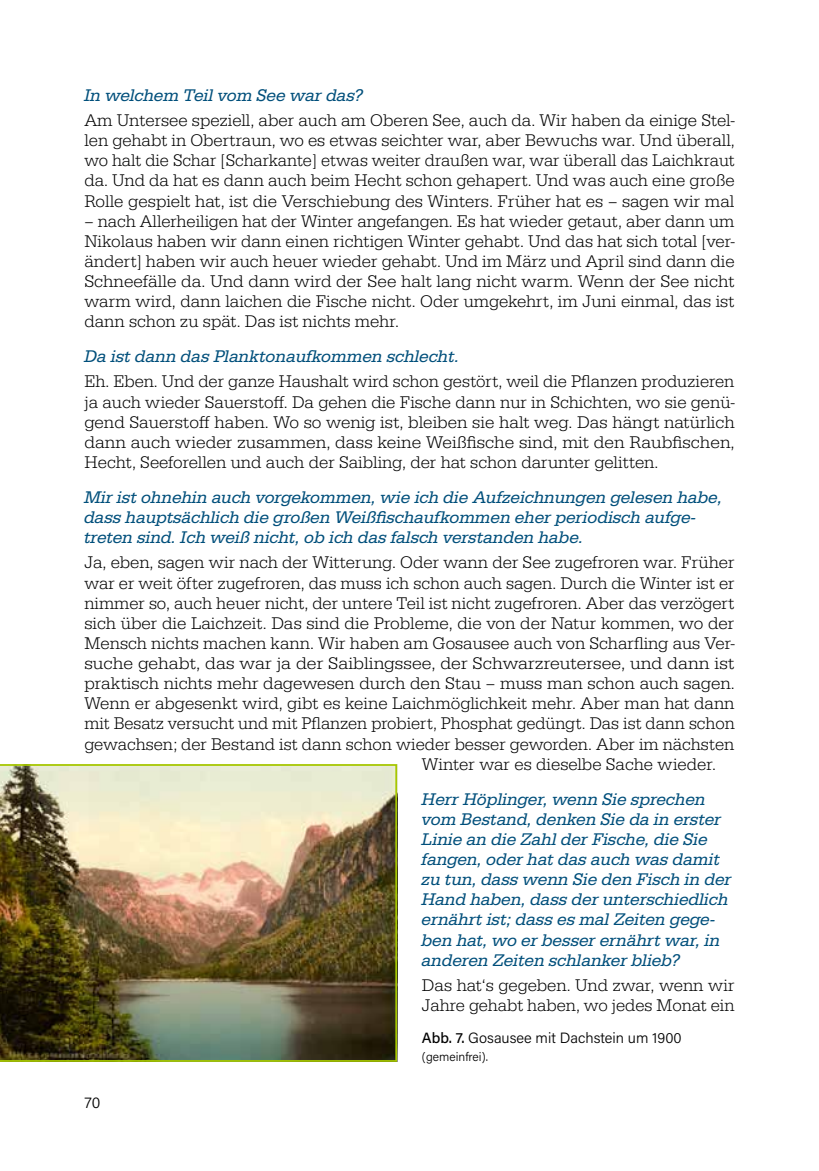
<style>
.page{position:relative;width:819px;height:1171px;background:#fff}
.page>*{position:absolute;margin:0;border:0;box-sizing:border-box;transform-origin:0 0}
.t1{font:300 17.5px/20.1px "Serifa";color:#000;text-align:justify}
.t2{font:italic 17.5px/20.1px "Serifa";color:#004f7b}
.t3{font:300 17.5px "Serifa";color:#000;scale:1.05 1}
.t4{font:300 15.75px "Acumin Pro";color:#000}
.t5{font:300 14.88px "Acumin Pro";color:#000}
.t6{font:300 12.25px "Acumin Pro";color:#000}
.s1{font-weight:500}
</style>
<div class="page">
<img style="left:0;top:764px;width:397px;height:298px">
<p class="t2" style="left:84px;top:85px;width:280px">In welchem Teil vom See war das?</p>
<p class="t1" style="left:84px;top:110px;width:651px">Am Untersee speziell, aber auch am Oberen See, auch da. Wir haben da einige Stel&shy;len gehabt in Obertraun, wo es etwas seichter war, aber Bewuchs war. Und überall, wo halt die Schar [Scharkante] etwas weiter draußen war, war überall das Laichkraut da. Und da hat es dann auch beim Hecht schon gehapert. Und was auch eine große Rolle gespielt hat, ist die Verschiebung des Winters. Früher hat es – sagen wir mal</p>
<p class="t1" style="left:84px;top:211px;width:651px">– nach Allerheiligen hat der Winter angefangen. Es hat wieder getaut, aber dann um Nikolaus haben wir dann einen richtigen Winter gehabt. Und das hat sich total [ver&shy;ändert] haben wir auch heuer wieder gehabt. Und im März und April sind dann die Schneefälle da. Und dann wird der See halt lang nicht warm. Wenn der See nicht warm wird, dann laichen die Fische nicht. Oder umgekehrt, im Juni einmal, das ist dann schon zu spät. Das ist nichts mehr.</p>
<p class="t2" style="left:84px;top:347px;width:376px">Da ist dann das Planktonaufkommen schlecht.</p>
<p class="t1" style="left:84px;top:372px;width:651px">Eh. Eben. Und der ganze Haushalt wird schon gestört, weil die Pflanzen produzieren ja auch wieder Sauerstoff. Da gehen die Fische dann nur in Schichten, wo sie genü&shy;gend Sauerstoff haben. Wo so wenig ist, bleiben sie halt weg. Das hängt natürlich dann auch wieder zusammen, dass keine Weißfische sind, mit den Raubfischen, Hecht, Seeforellen und auch der Saibling, der hat schon darunter gelitten.</p>
<p class="t2" style="left:84px;top:487px;width:639px">Mir ist ohnehin auch vorgekommen, wie ich die Aufzeichnungen gelesen habe, dass hauptsächlich die großen Weißfischaufkommen eher periodisch aufge&shy;treten sind. Ich weiß nicht, ob ich das falsch verstanden habe.</p>
<p class="t1" style="left:84px;top:552px;width:651px">Ja, eben, sagen wir nach der Witterung. Oder wann der See zugefroren war. Früher</p>
<p class="t1" style="left:84px;top:573px;width:651px">war er weit öfter zugefroren, das muss ich schon auch sagen. Durch die Winter ist er</p>
<p class="t1" style="left:84px;top:593px;width:651px">nimmer so, auch heuer nicht, der untere Teil ist nicht zugefroren. Aber das verzögert</p>
<p class="t1" style="left:84px;top:613px;width:651px">sich über die Laichzeit. Das sind die Probleme, die von der Natur kommen, wo der</p>
<p class="t1" style="left:84px;top:633px;width:651px">Mensch nichts machen kann. Wir haben am Gosausee auch von Scharfling aus Ver-</p>
<p class="t3" style="left:84px;top:653px;width:620px">suche gehabt, das war ja der Saiblingssee, der Schwarzreutersee, und dann ist</p>
<p class="t1" style="left:84px;top:673px;width:652px">praktisch nichts mehr dagewesen durch den Stau – muss man schon auch sagen.</p>
<p class="t1" style="left:84px;top:693px;width:651px">Wenn er abgesenkt wird, gibt es keine Laichmöglichkeit mehr. Aber man hat dann</p>
<p class="t1" style="left:84px;top:713px;width:651px">mit Besatz versucht und mit Pflanzen probiert, Phosphat gedüngt. Das ist dann schon</p>
<p class="t1" style="left:84px;top:734px;width:651px">gewachsen; der Bestand ist dann schon wieder besser geworden. Aber im nächsten</p>
<p class="t1" style="left:422px;top:754px;width:295px">Winter war es dieselbe Sache wieder.</p>
<p class="t2" style="left:422px;top:789px;width:311px">Herr Höplinger, wenn Sie sprechen vom Bestand, denken Sie da in erster Linie an die Zahl der Fische, die Sie fangen, oder hat das auch was damit zu tun, dass wenn Sie den Fisch in der Hand haben, dass der unterschiedlich ernährt ist; dass es mal Zeiten gege&shy;ben hat, wo er besser ernährt war, in anderen Zeiten schlanker blieb?</p>
<p class="t1" style="left:422px;top:975px;width:314px">Das hat‘s gegeben. Und zwar, wenn wir<br>Jahre gehabt haben, wo jedes Monat ein</p>
<p class="t5" style="left:422px;top:1027px;width:261px"><span class="s1">Abb. 7.</span> Gosausee mit Dachstein um 1900</p>
<p class="t6" style="left:422px;top:1048px;width:68px">(gemeinfrei).</p>
<p class="t4" style="left:84px;top:1092px;width:18px">70</p>
</div>
